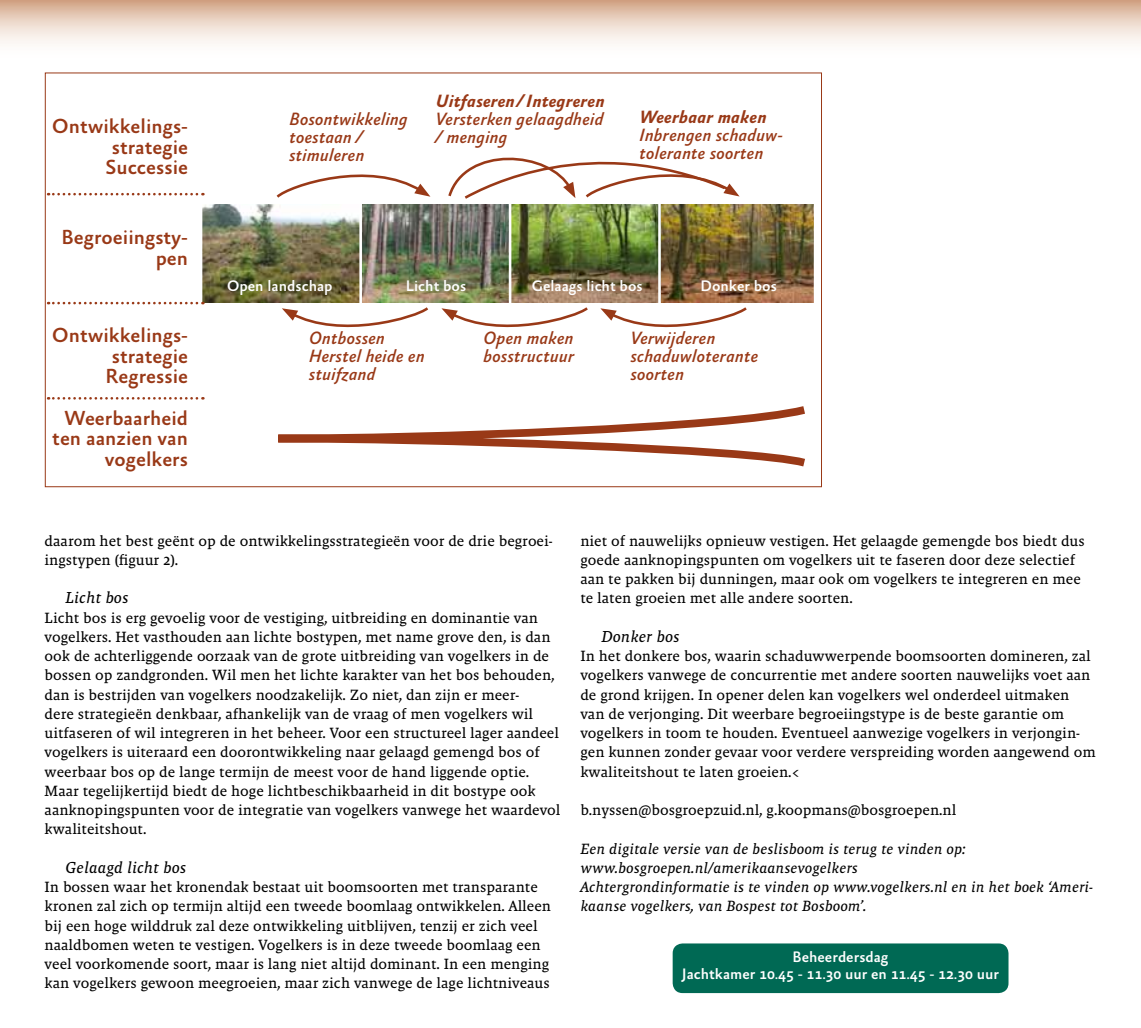
<style>
.page{position:relative;width:1141px;height:1028px;background:#fff}
.page>*{position:absolute;margin:0;border:0;box-sizing:border-box;transform-origin:0 0}
.t1{font:500 20.65px/20.7px "Absara Sans";color:#993917;text-align:right}
.t2{font:italic 500 18.03px/18px "Absara Sans";color:#993917}
.t3{font:italic 700 18.03px "Absara Sans";color:#993917}
.t4{font:italic 16.1px "Malaga Reg";color:#000}
.t5{font:500 15.58px "Absara Sans";color:#fff}
.t6{font:500 15.4px/17.5px "Absara Sans";color:#fff;text-align:center}
.t7{font:15.05px/19.2px "Malaga Reg";color:#000}
.t8{font:italic 15.05px/19.2px "Malaga Reg";color:#000}
</style>
<div class="page">
<svg style="left:0;top:0;width:1141px;height:74px"></svg>
<img style="left:202px;top:204px;width:157px;height:99px">
<img style="left:362px;top:204px;width:452px;height:99px">
<hr style="left:509px;top:192px;width:2px;height:112px;background:#fff">
<hr style="left:658px;top:192px;width:3px;height:112px;background:#fff">
<svg style="left:276px;top:174px;width:154px;height:24px"></svg>
<svg style="left:448px;top:157px;width:292px;height:42px"></svg>
<svg style="left:278px;top:406px;width:527px;height:61px"></svg>
<svg style="left:282px;top:307px;width:147px;height:21px"></svg>
<svg style="left:441px;top:307px;width:147px;height:21px"></svg>
<svg style="left:600px;top:307px;width:147px;height:21px"></svg>
<svg style="left:48px;top:193px;width:155px;height:2px"></svg>
<svg style="left:48px;top:302px;width:155px;height:2px"></svg>
<svg style="left:48px;top:397px;width:155px;height:3px"></svg>
<div style="left:673px;top:943px;width:335px;height:50px;background:#006954;border-radius:10px"></div>
<h1 class="t1" style="left:52px;top:117px;width:137px">Ontwikkelings&shy;strategie<br>Successie</h1>
<h1 class="t1" style="left:62px;top:228px;width:128px">Begroeiingsty&shy;pen</h1>
<h1 class="t1" style="left:106px;top:326px;width:84px;text-align:justify;text-indent:-53px">Ontwikkelings&shy;strategie Regressie</h1>
<h1 class="t1" style="left:52px;top:408px;width:137px">Weerbaarheid ten aanzien van vogelkers</h1>
<p class="t2" style="left:289px;top:111px;width:120px">Bosontwikkeling toestaan / stimuleren</p>
<p class="t3" style="left:436px;top:92px;width:170px">Uitfaseren/Integreren</p>
<p class="t2" style="left:436px;top:111px;width:169px">Versterken gelaagdheid / menging</p>
<p class="t3" style="left:639px;top:108px;width:129px">Weerbaar maken</p>
<p class="t2" style="left:639px;top:127px;width:146px">Inbrengen schaduw&shy;tolerante soorten</p>
<p class="t5" style="left:227px;top:277px;width:107px">Open landschap</p>
<p class="t5" style="left:406px;top:277px;width:62px">Licht bos</p>
<p class="t5" style="left:532px;top:277px;width:112px">Gelaags licht bos</p>
<p class="t5" style="left:701px;top:277px;width:78px">Donker bos</p>
<p class="t2" style="left:309px;top:330px;width:117px">Ontbossen<br>Herstel heide en stuifzand</p>
<p class="t2" style="left:483px;top:330px;width:92px">Open maken bosstructuur</p>
<p class="t2" style="left:630px;top:330px;width:129px">Verwijderen schaduwloterante soorten</p>
<p class="t7" style="left:45px;top:531px;width:509px">daarom het best geënt op de ontwikkelingsstrategieën voor de drie begroei&shy;ingstypen (figuur 2).</p>
<p class="t4" style="left:66px;top:589px;width:64px">Licht bos</p>
<p class="t7" style="left:45px;top:608px;width:517px">Licht bos is erg gevoelig voor de vestiging, uitbreiding en dominantie van vogelkers. Het vasthouden aan lichte bostypen, met name grove den, is dan ook de achterliggende oorzaak van de grote uitbreiding van vogelkers in de bossen op zandgronden. Wil men het lichte karakter van het bos behouden, dan is bestrijden van vogelkers noodzakelijk. Zo niet, dan zijn er meer-<br>dere strategieën denkbaar, afhankelijk van de vraag of men vogelkers wil uitfaseren of wil integreren in het beheer. Voor een structureel lager aandeel vogelkers is uiteraard een doorontwikkeling naar gelaagd gemengd bos of weerbaar bos op de lange termijn de meest voor de hand liggende optie.<br>Maar tegelijkertijd biedt de hoge lichtbeschikbaarheid in dit bostype ook aanknopingspunten voor de integratie van vogelkers vanwege het waardevol kwaliteitshout.</p>
<p class="t4" style="left:66px;top:858px;width:122px">Gelaagd licht bos</p>
<p class="t7" style="left:45px;top:877px;width:508px">In bossen waar het kronendak bestaat uit boomsoorten met transparante kronen zal zich op termijn altijd een tweede boomlaag ontwikkelen. Alleen bij een hoge wilddruk zal deze ontwikkeling uitblijven, tenzij er zich veel naaldbomen weten te vestigen. Vogelkers is in deze tweede boomlaag een veel voorkomende soort, maar is lang niet altijd dominant. In een menging kan vogelkers gewoon meegroeien, maar zich vanwege de lage lichtniveaus</p>
<p class="t7" style="left:580px;top:531px;width:506px">niet of nauwelijks opnieuw vestigen. Het gelaagde gemengde bos biedt dus goede aanknopingspunten om vogelkers uit te faseren door deze selectief aan te pakken bij dunningen, maar ook om vogelkers te integreren en mee te laten groeien met alle andere soorten.</p>
<p class="t4" style="left:601px;top:627px;width:80px">Donker bos</p>
<p class="t7" style="left:580px;top:646px;width:517px">In het donkere bos, waarin schaduwwerpende boomsoorten domineren, zal vogelkers vanwege de concurrentie met andere soorten nauwelijks voet aan de grond krijgen. In opener delen kan vogelkers wel onderdeel uitmaken van de verjonging. Dit weerbare begroeiingstype is de beste garantie om vogelkers in toom te houden. Eventueel aanwezige vogelkers in verjongin&shy;gen kunnen zonder gevaar voor verdere verspreiding worden aangewend om kwaliteitshout te laten groeien.&lt;</p>
<p class="t7" style="left:580px;top:800px;width:377px">b.nyssen@bosgroepzuid.nl, g.koopmans@bosgroepen.nl</p>
<p class="t8" style="left:580px;top:839px;width:514px">Een digitale versie van de beslisboom is terug te vinden op: www.bosgroepen.nl/amerikaansevogelkers<br>Achtergrondinformatie is te vinden op www.vogelkers.nl en in het boek ‘Ameri&shy;kaanse vogelkers, van Bospest tot Bosboom’.</p>
<p class="t6" style="left:682px;top:949px;width:319px">Beheerdersdag<br>Jachtkamer 10.45 - 11.30 uur en 11.45 - 12.30 uur</p>
</div>
